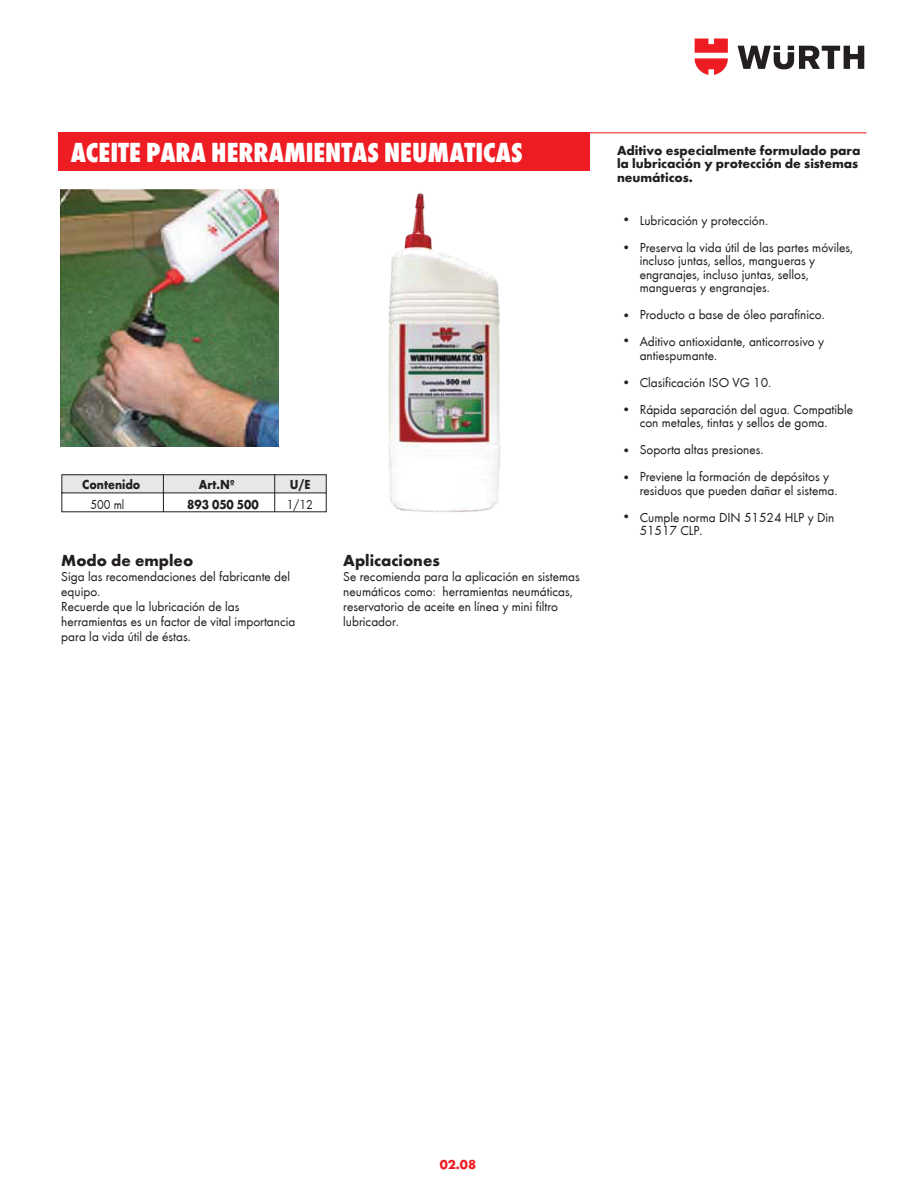
<style>
.page{position:relative;width:918px;height:1188px;background:#fff}
.page>*{position:absolute;margin:0;border:0;box-sizing:border-box;transform-origin:0 0}
.t1{font:800 condensed 28.5px "Wuerth";color:#fff}
.t2{font:700 16.5px "Wuerth";color:#231f20}
.t3{font:13.5px/27px "Wuerth";color:#231f20}
.t4{font:700 13.5px/13.5px "Wuerth";letter-spacing:-.005em;color:#231f20}
.t5{font:700 13.5px "Wuerth";letter-spacing:-.005em;color:#231f20;scale:.9 1}
.t6{font:13.5px "Wuerth";color:#231f20;scale:.9 1}
.t7{font:700 13.5px "Wuerth";color:#ee1d23}
</style>
<div class="page">
<svg style="left:738px;top:46px;width:126px;height:23px"></svg>
<svg style="left:695px;top:39px;width:33px;height:36px"></svg>
<hr style="left:59px;top:132px;width:807px;height:1px;background:#ee1d23">
<div style="left:59px;top:132px;width:531px;height:39px;background:#ee1d23"></div>
<img style="left:388px;top:193px;width:113px;height:320px">
<img style="left:61px;top:190px;width:217px;height:257px">
<svg style="left:61px;top:474px;width:266px;height:39px"></svg>
<h1 class="t1" style="left:71px;top:133px;width:453px">ACEITE PARA HERRAMIENTAS NEUMATICAS</h1>
<p class="t4" style="left:617px;top:142px;width:245px">Aditivo especialmente formulado para la lubricación y protección de sistemas neumáticos.</p>
<p class="t3" style="left:622px;top:205px;width:11px">•</p>
<p class="t3" style="left:640px;top:206px;width:215px">Lubricación y protección.<br>Preserva la vida útil de las partes móviles,</p>
<p class="t3" style="left:640px;top:253px;width:177px;line-height:13.5px">incluso juntas, sellos, mangueras y engranajes, incluso juntas, sellos, mangueras y engranajes.</p>
<p class="t3" style="left:640px;top:301px;width:187px">Producto a base de óleo parafínico.<br>Aditivo antioxidante, anticorrosivo y</p>
<p class="t3" style="left:640px;top:341px;width:215px">antiespumante.<br>Clasificación ISO VG 10.<br>Rápida separación del agua. Compatible</p>
<p class="t3" style="left:640px;top:409px;width:191px">con metales, tintas y sellos de goma.<br>Soporta altas presiones.<br>Previene la formación de depósitos y</p>
<p class="t3" style="left:640px;top:476px;width:199px">residuos que pueden dañar el sistema.<br>Cumple norma DIN 51524 HLP y Din</p>
<p class="t3" style="left:640px;top:517px;width:64px">51517 CLP.</p>
<p class="t3" style="left:622px;top:233px;width:11px">•</p>
<p class="t3" style="left:622px;top:301px;width:11px">•</p>
<p class="t3" style="left:622px;top:326px;width:11px">•</p>
<p class="t3" style="left:622px;top:368px;width:11px">•</p>
<p class="t3" style="left:622px;top:395px;width:11px">•</p>
<p class="t3" style="left:622px;top:436px;width:11px">•</p>
<p class="t3" style="left:622px;top:463px;width:11px">•</p>
<p class="t5" style="left:82px;top:475px;width:66px">Contenido</p>
<p class="t5" style="left:199px;top:475px;width:41px">Art.Nº</p>
<p class="t5" style="left:290px;top:475px;width:25px">U/E</p>
<p class="t6" style="left:90px;top:495px;width:39px">500 ml</p>
<p class="t5" style="left:187px;top:494px;width:81px">893 050 500</p>
<p class="t6" style="left:287px;top:495px;width:30px">1/12</p>
<p class="t3" style="left:622px;top:502px;width:11px">•</p>
<p class="t2" style="left:61px;top:548px;width:133px">Modo de empleo</p>
<p class="t3" style="left:61px;top:568px;width:236px;line-height:15px">Siga las recomendaciones del fabricante del equipo.<br>Recuerde que la lubricación de las herramientas es un factor de vital importancia para la vida útil de éstas.</p>
<p class="t2" style="left:343px;top:548px;width:98px">Aplicaciones</p>
<p class="t3" style="left:343px;top:568px;width:238px;line-height:15px">Se recomienda para la aplicación en sistemas neumáticos como: herramientas neumáticas, reservatorio de aceite en línea y mini filtro lubricador.</p>
<p class="t7" style="left:440px;top:1155px;width:38px">02.08</p>
</div>
